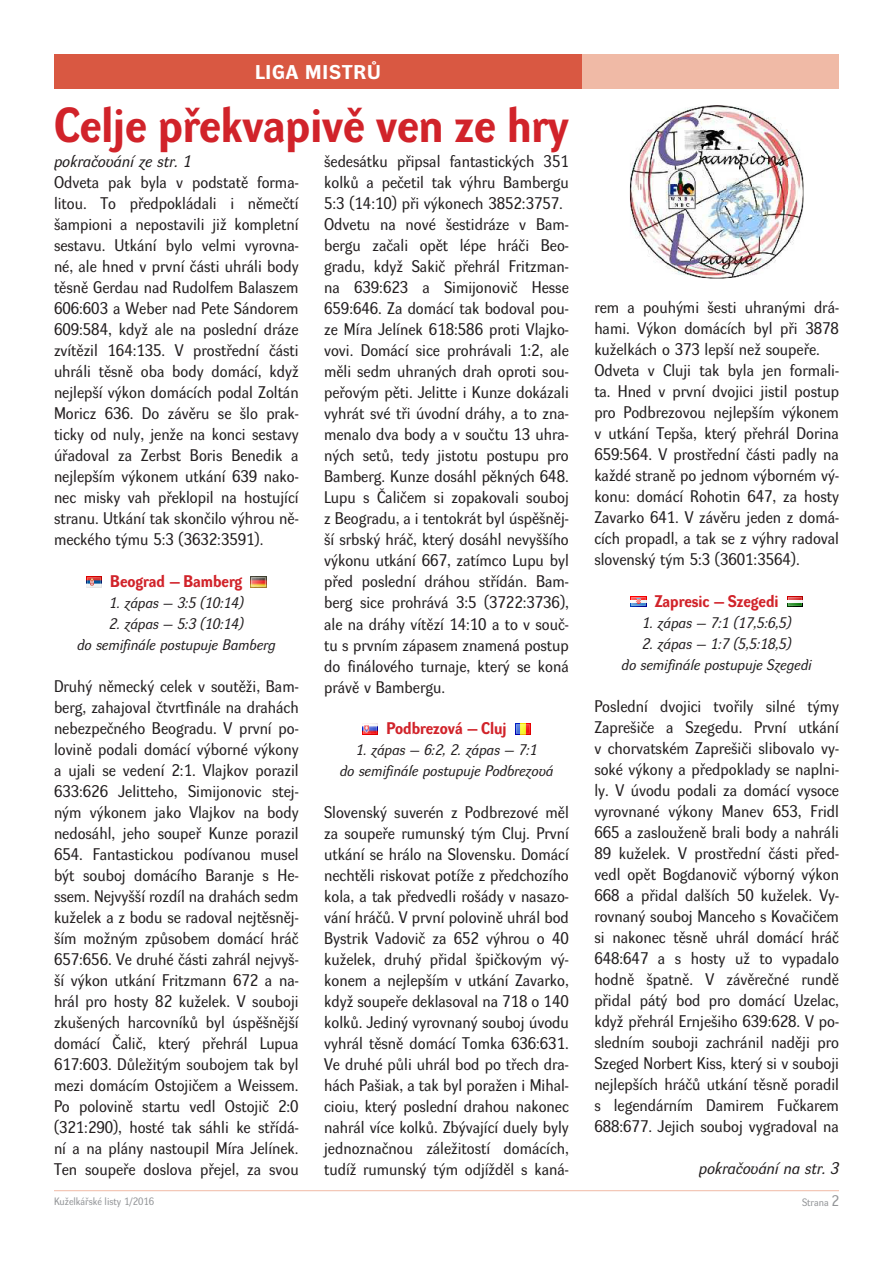
<style>
.page{position:relative;width:893px;height:1263px;background:#fff}
.page>*{position:absolute;margin:0;border:0;box-sizing:border-box;transform-origin:0 0}
.t1{font:800 48px "Dynamo RCE";color:#d1232a}
.t2{font:800 19.5px "Dynamo RECE";letter-spacing:.05em;color:#fff}
.t3{font:16.5px/21px "Dynamo RCE";color:#231f20;text-align:justify}
.t4{font:800 16.5px "Dynamo RCE";color:#d1232a}
.t5{font:italic 16.5px "Dynamo RCE";color:#231f20}
.t6{font:italic 15px/21px "Dynamo RCE";color:#231f20;text-align:center}
.t7{font:10.5px "Dynamo RCE";color:#939598}
.s1{font-size:15px}
</style>
<div class="page">
<hr style="left:54px;top:1190px;width:785px;height:1px;background:#f0baa6">
<div style="left:582px;top:54px;width:257px;height:34px;background:#f0baa6"></div>
<div style="left:54px;top:54px;width:528px;height:34px;background:#d95842"></div>
<img style="left:86px;top:577px;width:16px;height:10px">
<img style="left:251px;top:577px;width:15px;height:10px">
<img style="left:362px;top:724px;width:16px;height:10px">
<img style="left:515px;top:724px;width:16px;height:10px">
<img style="left:631px;top:596px;width:15px;height:11px">
<img style="left:787px;top:596px;width:16px;height:11px">
<img style="left:630px;top:105px;width:173px;height:174px">
<p class="t2" style="left:255px;top:61px;width:127px">LIGA MISTRŮ</p>
<h1 class="t1" style="left:54px;top:98px;width:516px">Celje překvapivě ven ze hry</h1>
<p class="t5" style="left:54px;top:152px;width:139px">pokračování ze str. 1</p>
<p class="t3" style="left:54px;top:172px;width:246px">Odveta pak byla v podstatě forma&shy;litou. To předpokládali i němečtí šampioni a nepostavili již kompletní sestavu. Utkání bylo velmi vyrovna&shy;né, ale hned v první části uhráli body těsně Gerdau nad Rudolfem Balaszem 606:603 a Weber nad Pete Sándorem 609:584, když ale na poslední dráze zvítězil 164:135. V prostřední části uhráli těsně oba body domácí, když nejlepší výkon domácích podal Zoltán Moricz 636. Do závěru se šlo prak&shy;ticky od nuly, jenže na konci sestavy úřadoval za Zerbst Boris Benedik a nejlepším výkonem utkání 639 nako&shy;nec misky vah překlopil na hostující stranu. Utkání tak skončilo výhrou ně&shy;meckého týmu 5:3 (3632:3591).</p>
<p class="t4" style="left:110px;top:572px;width:134px">Beograd — Bamberg</p>
<p class="t6" style="left:109px;top:593px;width:136px">1. zápas — 3:5 (10:14)</p>
<p class="t6" style="left:77px;top:614px;width:200px">2. zápas — 5:3 (10:14)<br>do semifinále postupuje Bamberg</p>
<p class="t3" style="left:54px;top:676px;width:246px">Druhý německý celek v soutěži, Bam&shy;berg, zahajoval čtvrtfinále na drahách nebezpečného Beogradu. V první po&shy;lovině podali domácí výborné výkony a ujali se vedení 2:1. Vlajkov porazil 633:626 Jelitteho, Simijonovic stej&shy;ným výkonem jako Vlajkov na body nedosáhl, jeho soupeř Kunze porazil 654. Fantastickou podívanou musel být souboj domácího Baranje s He&shy;ssem. Nejvyšší rozdíl na drahách sedm kuželek a z bodu se radoval nejtěsněj&shy;ším možným způsobem domácí hráč 657:656. Ve druhé části zahrál nejvyš&shy;ší výkon utkání Fritzmann 672 a na&shy;hrál pro hosty 82 kuželek. V souboji zkušených harcovníků byl úspěšnější domácí Čalič, který přehrál Lupua 617:603. Důležitým soubojem tak byl mezi domácím Ostojičem a Weissem.<br>Po polovině startu vedl Ostojič 2:0 (321:290), hosté tak sáhli ke střídá&shy;ní a na plány nastoupil Míra Jelínek.<br>Ten soupeře doslova přejel, za svou</p>
<p class="t3" style="left:324px;top:151px;width:246px;text-align:left">šedesátku připsal fantastických 351 kolků a pečetil tak výhru Bambergu 5:3 (14:10) při výkonech 3852:3757.<br>Odvetu na nové šestidráze v Bam&shy;bergu začali opět lépe hráči Beo&shy;gradu, když Sakič přehrál Fritzman&shy;na 639:623 a Simijonovič Hesse 659:646. Za domácí tak bodoval pou&shy;ze Míra Jelínek 618:586 proti Vlajko&shy;vovi. Domácí sice prohrávali 1:2, ale měli sedm uhraných drah oproti sou&shy;peřovým pěti. Jelitte i Kunze dokázali vyhrát své tři úvodní dráhy, a to zna&shy;menalo dva body a v součtu 13 uhra&shy;ných setů, tedy jistotu postupu pro Bamberg. Kunze dosáhl pěkných 648.<br>Lupu s Čaličem si zopakovali souboj z Beogradu, a i tentokrát byl úspěšněj&shy;ší srbský hráč, který dosáhl nevyššího výkonu utkání 667, zatímco Lupu byl před poslední dráhou střídán. Bam&shy;berg sice prohrává 3:5 (3722:3736), ale na dráhy vítězí 14:10 a to v souč&shy;tu s prvním zápasem znamená postup do finálového turnaje, který se koná právě v Bambergu.</p>
<p class="t4" style="left:386px;top:719px;width:122px">Podbrezová — Cluj</p>
<p class="t6" style="left:340px;top:740px;width:215px">1. zápas — 6:2, 2. zápas — 7:1<br>do semifinále postupuje Podbrezová</p>
<p class="t3" style="left:324px;top:802px;width:246px">Slovenský suverén z Podbrezové měl za soupeře rumunský tým Cluj. První utkání se hrálo na Slovensku. Domácí nechtěli riskovat potíže z předchozího kola, a tak předvedli rošády v nasazo&shy;vání hráčů. V první polovině uhrál bod Bystrik Vadovič za 652 výhrou o 40 kuželek, druhý přidal špičkovým vý&shy;konem a nejlepším v utkání Zavarko, když soupeře deklasoval na 718 o 140 kolků. Jediný vyrovnaný souboj úvodu vyhrál těsně domácí Tomka 636:631.<br>Ve druhé půli uhrál bod po třech dra&shy;hách Pašiak, a tak byl poražen i Mihal&shy;cioiu, který poslední drahou nakonec nahrál více kolků. Zbývající duely byly jednoznačnou záležitostí domácích, tudíž rumunský tým odjížděl s kaná-</p>
<p class="t3" style="left:594px;top:297px;width:246px;text-align:left">rem a pouhými šesti uhranými drá&shy;hami. Výkon domácích byl při 3878 kuželkách o 373 lepší než soupeře.<br>Odveta v Cluji tak byla jen formali&shy;ta. Hned v první dvojici jistil postup pro Podbrezovou nejlepším výkonem v utkání Tepša, který přehrál Dorina 659:564. V prostřední části padly na každé straně po jednom výborném vý&shy;konu: domácí Rohotin 647, za hosty Zavarko 641. V závěru jeden z domá&shy;cích propadl, a tak se z výhry radoval slovenský tým 5:3 (3601:3564).</p>
<p class="t4" style="left:655px;top:591px;width:125px">Zapresic — Szegedi</p>
<p class="t6" style="left:642px;top:612px;width:150px">1. zápas — 7:1 (17,5:6,5)</p>
<p class="t6" style="left:621px;top:633px;width:192px">2. zápas — 1:7 (5,5:18,5)<br>do semifinále postupuje Szegedi</p>
<p class="t3" style="left:594px;top:696px;width:246px">Poslední dvojici tvořily silné týmy Zaprešiče a Szegedu. První utkání v chorvatském Zaprešiči slibovalo vy&shy;soké výkony a předpoklady se naplni&shy;ly. V úvodu podali za domácí vysoce vyrovnané výkony Manev 653, Fridl 665 a zaslouženě brali body a nahráli 89 kuželek. V prostřední části před&shy;vedl opět Bogdanovič výborný výkon 668 a přidal dalších 50 kuželek. Vy&shy;rovnaný souboj Manceho s Kovačičem si nakonec těsně uhrál domácí hráč 648:647 a s hosty už to vypadalo hodně špatně. V závěrečné rundě přidal pátý bod pro domácí Uzelac, když přehrál Ernješiho 639:628. V po&shy;sledním souboji zachránil naději pro Szeged Norbert Kiss, který si v souboji nejlepších hráčů utkání těsně poradil s legendárním Damirem Fučkarem 688:677. Jejich souboj vygradoval na</p>
<p class="t5" style="left:699px;top:1159px;width:142px">pokračování na str. 3</p>
<p class="t7" style="left:54px;top:1195px;width:102px">Kuželkářské listy 1/2016</p>
<p class="t7" style="left:802px;top:1197px;width:38px">Strana <span class="s1">2</span></p>
</div>
